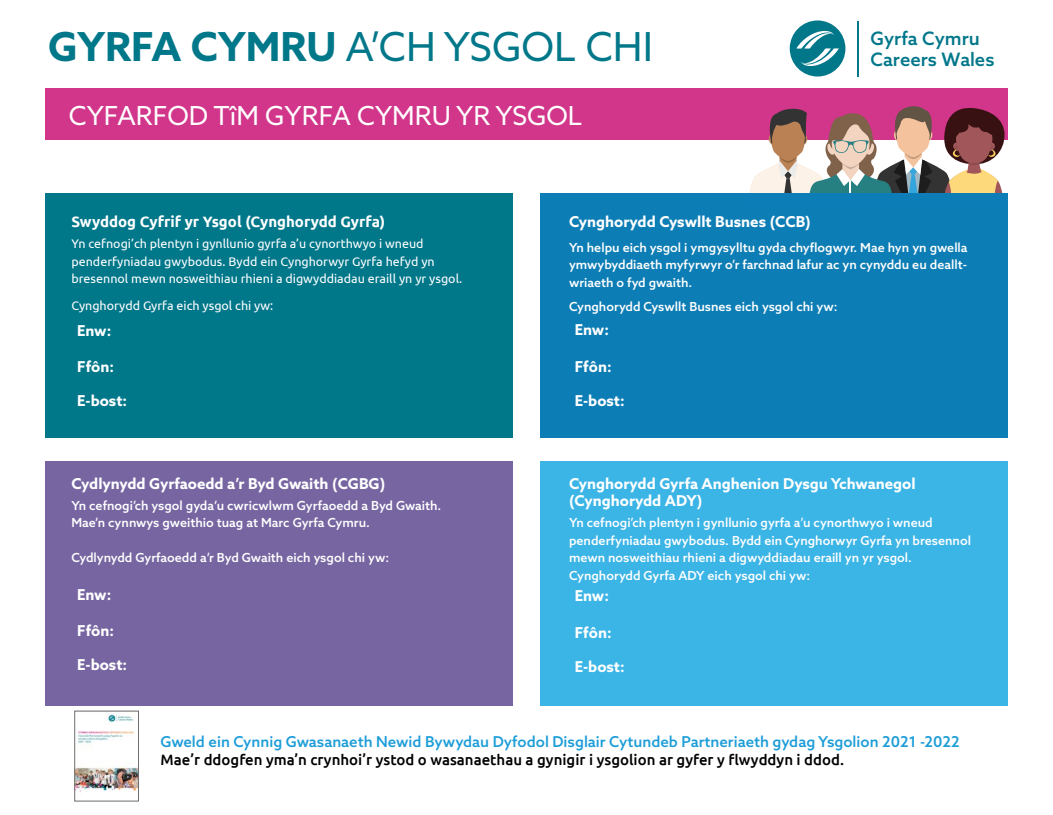
<style>
.page{position:relative;width:1053px;height:815px;background:#fff}
.page>*{position:absolute;margin:0;border:0;box-sizing:border-box;transform-origin:0 0}
.t1{font:40px "Azo Sans";color:#01778a}
.t2{font:26.25px "Azo Sans";color:#fff}
.t3{font:500 18.5px/21.4px "Azo Sans";color:#01778a}
.t4{font:700 15px/17.5px "Azo Sans";color:#fff}
.t5{font:500 15px "Azo Sans";color:#1d9dd8}
.t6{font:500 15px "Ubuntu";color:#000}
.t7{font:700 15px "Ubuntu";color:#fff}
.t8{font:500 12.5px/17.5px "Azo Sans";color:#fff}
.t9{font:12.5px/17.5px "Ubuntu";color:#fff}
.s1{font-weight:700}
</style>
<div class="page">
<div style="left:45px;top:89px;width:962px;height:51px;background:#d1368b"></div>
<div style="left:45px;top:193px;width:468px;height:245px;background:#01778a"></div>
<div style="left:45px;top:461px;width:468px;height:244px;background:#7665a1"></div>
<div style="left:540px;top:461px;width:467px;height:244px;background:#3bb4e6"></div>
<div style="left:540px;top:193px;width:467px;height:245px;background:#0d7db5"></div>
<hr style="left:857px;top:21px;width:2px;height:55px;background:#01778a">
<svg style="left:789px;top:20px;width:56px;height:57px"></svg>
<svg style="left:749px;top:106px;width:255px;height:87px"></svg>
<img style="left:76px;top:713px;width:61px;height:79px">
<div style="left:74px;top:711px;width:65px;height:90px;border:1px solid #706f6f"></div>
<p class="t1" style="left:48px;top:20px;width:606px"><span class="s1">GYRFA CYMRU</span> A’CH YSGOL CHI</p>
<h3 class="t3" style="left:870px;top:27px;width:125px">Gyrfa Cymru<br>Careers Wales</h3>
<p class="t2" style="left:69px;top:98px;width:515px">CYFARFOD TîM GYRFA CYMRU YR YSGOL</p>
<p class="t7" style="left:71px;top:213px;width:315px">Swyddog Cyfrif yr Ysgol (Cynghorydd Gyrfa)</p>
<p class="t9" style="left:71px;top:235px;width:392px">Yn cefnogi’ch plentyn i gynllunio gyrfa a’u cynorthwyo i wneud penderfyniadau gwybodus. Bydd ein Cynghorwyr Gyrfa hefyd yn bresennol mewn nosweithiau rhieni a digwyddiadau eraill yn yr ysgol.</p>
<p class="t9" style="left:71px;top:296px;width:203px">Cynghorydd Gyrfa eich ysgol chi yw:</p>
<p class="t4" style="left:569px;top:213px;width:243px">Cynghorydd Cyswllt Busnes (CCB)</p>
<p class="t8" style="left:569px;top:238px;width:400px;text-align:justify">Yn helpu eich ysgol i ymgysylltu gyda chyflogwyr. Mae hyn yn gwella ymwybyddiaeth myfyrwyr o’r farchnad lafur ac yn cynyddu eu deallt&shy;wriaeth o fyd gwaith.</p>
<p class="t8" style="left:569px;top:298px;width:270px">Cynghorydd Cyswllt Busnes eich ysgol chi yw:</p>
<p class="t4" style="left:77px;top:322px;width:36px">Enw:</p>
<p class="t4" style="left:574px;top:321px;width:36px">Enw:</p>
<p class="t4" style="left:77px;top:357px;width:38px">Ffôn:</p>
<p class="t4" style="left:574px;top:357px;width:38px">Ffôn:</p>
<p class="t4" style="left:77px;top:392px;width:51px">E-bost:</p>
<p class="t4" style="left:574px;top:392px;width:51px">E-bost:</p>
<p class="t4" style="left:71px;top:474px;width:315px">Cydlynydd Gyrfaoedd a’r Byd Gwaith (CGBG)</p>
<p class="t8" style="left:71px;top:496px;width:371px">Yn cefnogi’ch ysgol gyda’u cwricwlwm Gyrfaoedd a Byd Gwaith.<br>Mae’n cynnwys gweithio tuag at Marc Gyrfa Cymru.</p>
<p class="t8" style="left:71px;top:549px;width:319px">Cydlynydd Gyrfaoedd a’r Byd Gwaith eich ysgol chi yw:</p>
<p class="t4" style="left:569px;top:474px;width:348px">Cynghorydd Gyrfa Anghenion Dysgu Ychwanegol (Cynghorydd ADY)</p>
<p class="t8" style="left:569px;top:514px;width:403px">Yn cefnogi’ch plentyn i gynllunio gyrfa a’u cynorthwyo i wneud penderfyniadau gwybodus. Bydd ein Cynghorwyr Gyrfa yn bresennol mewn nosweithiau rhieni a digwyddiadau eraill yn yr ysgol.<br>Cynghorydd Gyrfa ADY eich ysgol chi yw:</p>
<p class="t4" style="left:77px;top:585px;width:36px">Enw:</p>
<p class="t4" style="left:574px;top:587px;width:36px">Enw:</p>
<p class="t4" style="left:77px;top:621px;width:38px">Ffôn:</p>
<p class="t4" style="left:574px;top:623px;width:38px">Ffôn:</p>
<p class="t4" style="left:77px;top:656px;width:51px">E-bost:</p>
<p class="t4" style="left:574px;top:658px;width:51px">E-bost:</p>
<p class="t5" style="left:160px;top:732px;width:800px">Gweld ein Cynnig Gwasanaeth Newid Bywydau Dyfodol Disglair Cytundeb Partneriaeth gydag Ysgolion 2021 -2022</p>
<p class="t6" style="left:160px;top:750px;width:685px">Mae’r ddogfen yma’n crynhoi’r ystod o wasanaethau a gynigir i ysgolion ar gyfer y flwyddyn i ddod.</p>
</div>
